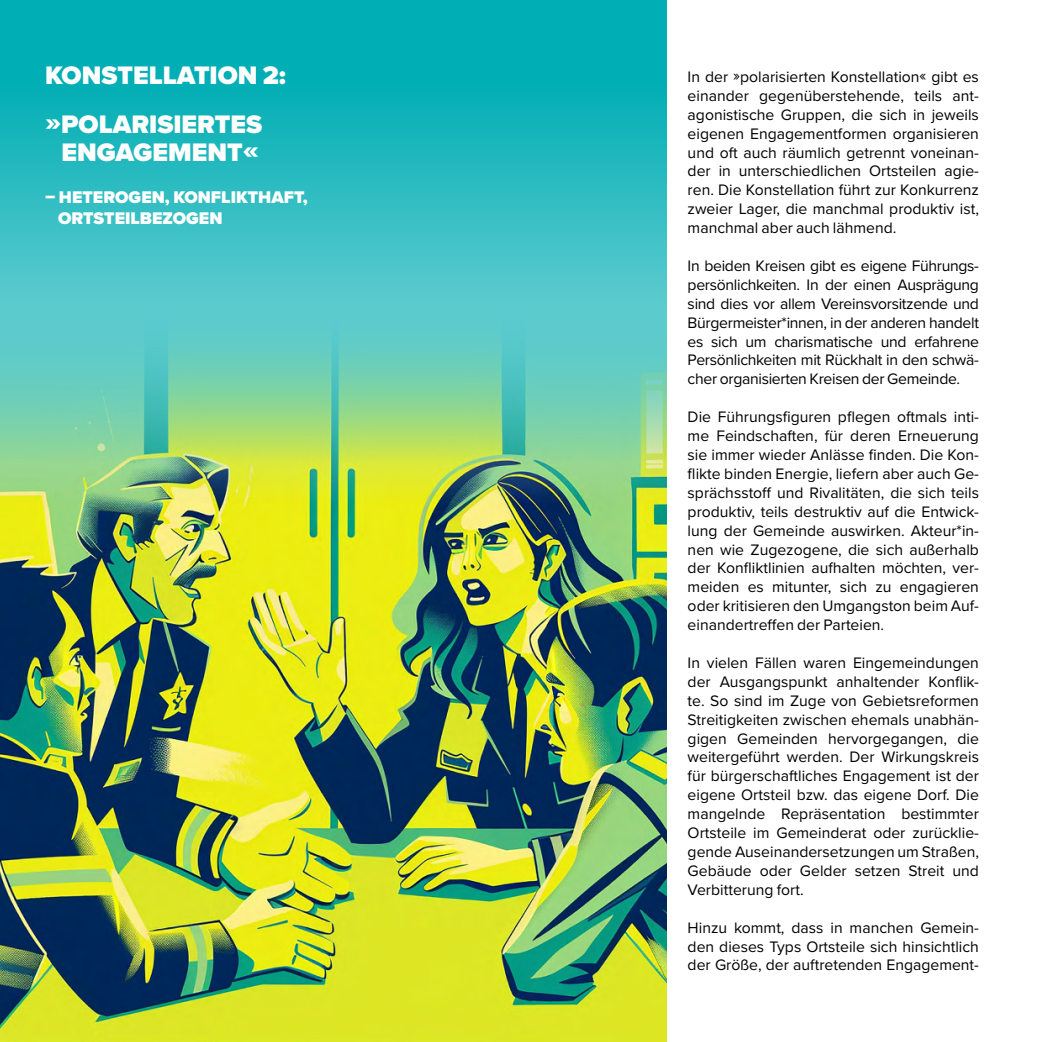
<style>
.page{position:relative;width:1042px;height:1042px;background:#fff}
.page>*{position:absolute;margin:0;border:0;box-sizing:border-box;transform-origin:0 0}
.t1{font:900 26.25px/49px "Proxima Nova";color:#fff}
.t2{font:900 17.5px/21px "Proxima Nova";color:#fff}
.t3{font:15.75px/18.9px "Proxima Nova";color:#000;text-align:justify}
</style>
<div class="page">
<svg style="left:0;top:0;width:666px;height:282px;background:#1db7bc"></svg>
<img style="left:0;top:282px;width:666px;height:760px">
<h1 class="t1" style="left:45px;top:50px;width:242px">KONSTELLATION 2: »POLARISIERTES</h1>
<h1 class="t1" style="left:61px;top:127px;width:199px">ENGAGEMENT«</h1>
<p class="t2" style="left:58px;top:186px;width:251px;text-indent:-13px">– HETEROGEN, KONFLIKTHAFT,<br>ORTSTEILBEZOGEN</p>
<p class="t3" style="left:687px;top:67px;width:293px">In der »polarisierten Konstellation« gibt es einander gegenüberstehende, teils ant&shy;agonistische Gruppen, die sich in jeweils eigenen Engagementformen organisieren und oft auch räumlich getrennt voneinan&shy;der in unterschiedlichen Ortsteilen agie&shy;ren. Die Konstellation führt zur Konkurrenz zweier Lager, die manchmal produktiv ist, manchmal aber auch lähmend.</p>
<p class="t3" style="left:687px;top:256px;width:293px">In beiden Kreisen gibt es eigene Führungs&shy;persönlichkeiten. In der einen Ausprägung sind dies vor allem Vereinsvorsitzende und Bürgermeister*innen, in der anderen handelt es sich um charismatische und erfahrene Persönlichkeiten mit Rückhalt in den schwä&shy;cher organisierten Kreisen der Gemeinde.</p>
<p class="t3" style="left:687px;top:407px;width:293px">Die Führungsfiguren pflegen oftmals inti&shy;me Feindschaften, für deren Erneuerung sie immer wieder Anlässe finden. Die Kon&shy;flikte binden Energie, liefern aber auch Ge&shy;sprächsstoff und Rivalitäten, die sich teils produktiv, teils destruktiv auf die Entwick&shy;lung der Gemeinde auswirken. Akteur*in&shy;nen wie Zugezogene, die sich außerhalb der Konfliktlinien aufhalten möchten, ver&shy;meiden es mitunter, sich zu engagieren oder kritisieren den Umgangston beim Auf&shy;einandertreffen der Parteien.</p>
<p class="t3" style="left:687px;top:652px;width:293px">In vielen Fällen waren Eingemeindungen der Ausgangspunkt anhaltender Konflik&shy;te. So sind im Zuge von Gebietsreformen Streitigkeiten zwischen ehemals unabhän&shy;gigen Gemeinden hervorgegangen, die weitergeführt werden. Der Wirkungskreis für bürgerschaftliches Engagement ist der eigene Ortsteil bzw. das eigene Dorf. Die mangelnde Repräsentation bestimmter Ortsteile im Gemeinderat oder zurücklie&shy;gende Auseinandersetzungen um Straßen, Gebäude oder Gelder setzen Streit und Verbitterung fort.</p>
<p class="t3" style="left:687px;top:917px;width:293px">Hinzu kommt, dass in manchen Gemein&shy;den dieses Typs Ortsteile sich hinsichtlich der Größe, der auftretenden Engagement-</p>
</div>
